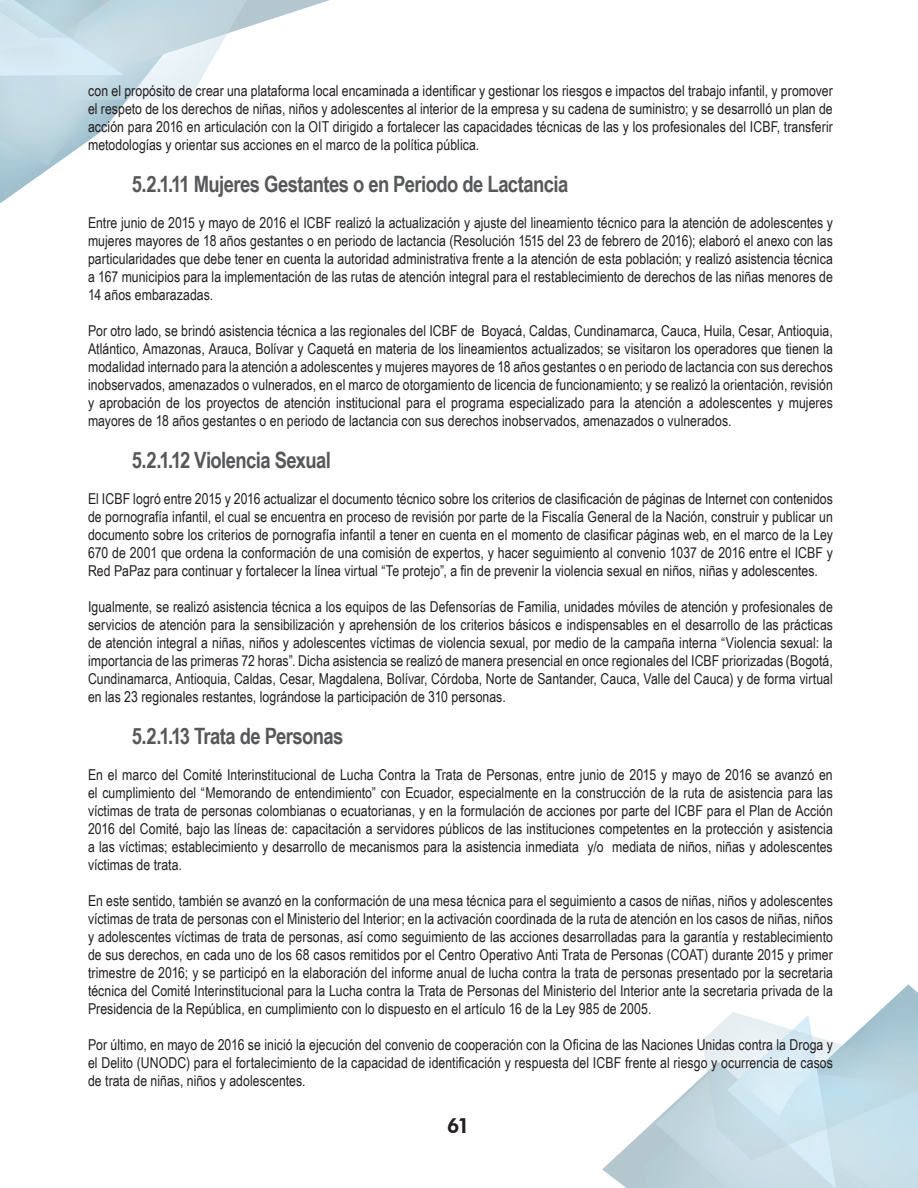
<style>
.page{position:relative;width:918px;height:1188px;background:#fff}
.page>*{position:absolute;margin:0;border:0;box-sizing:border-box;transform-origin:0 0}
.t1{font:700 22.5px "Arial Narrow";letter-spacing:-.025em;color:#57585a}
.t2{font:800 21px "Futura BT";color:#231f20}
.t3{font:15px/18px "Arial Narrow";color:#231f20;text-align:justify}
</style>
<div class="page">
<svg style="left:0;top:0;width:330px;height:203px"></svg>
<svg style="left:602px;top:984px;width:316px;height:204px"></svg>
<p class="t3" style="left:88px;top:81px;width:746px">con el propósito de crear una plataforma local encaminada a identificar y gestionar los riesgos e impactos del trabajo infantil, y promover el respeto de los derechos de niñas, niños y adolescentes al interior de la empresa y su cadena de suministro; y se desarrolló un plan de acción para 2016 en articulación con la OIT dirigido a fortalecer las capacidades técnicas de las y los profesionales del ICBF, transferir metodologías y orientar sus acciones en el marco de la política pública.</p>
<h1 class="t1" style="left:132px;top:167px;width:438px">5.2.1.11 Mujeres Gestantes o en Periodo de Lactancia</h1>
<p class="t3" style="left:88px;top:213px;width:747px">Entre junio de 2015 y mayo de 2016 el ICBF realizó la actualización y ajuste del lineamiento técnico para la atención de adolescentes y mujeres mayores de 18 años gestantes o en periodo de lactancia (Resolución 1515 del 23 de febrero de 2016); elaboró el anexo con las particularidades que debe tener en cuenta la autoridad administrativa frente a la atención de esta población; y realizó asistencia técnica a 167 municipios para la implementación de las rutas de atención integral para el restablecimiento de derechos de las niñas menores de 14 años embarazadas.</p>
<p class="t3" style="left:88px;top:321px;width:746px">Por otro lado, se brindó asistencia técnica a las regionales del ICBF de Boyacá, Caldas, Cundinamarca, Cauca, Huila, Cesar, Antioquia, Atlántico, Amazonas, Arauca, Bolívar y Caquetá en materia de los lineamientos actualizados; se visitaron los operadores que tienen la modalidad internado para la atención a adolescentes y mujeres mayores de 18 años gestantes o en periodo de lactancia con sus derechos inobservados, amenazados o vulnerados, en el marco de otorgamiento de licencia de funcionamiento; y se realizó la orientación, revisión y aprobación de los proyectos de atención institucional para el programa especializado para la atención a adolescentes y mujeres mayores de 18 años gestantes o en periodo de lactancia con sus derechos inobservados, amenazados o vulnerados.</p>
<h1 class="t1" style="left:132px;top:443px;width:201px">5.2.1.12 Violencia Sexual</h1>
<p class="t3" style="left:88px;top:489px;width:747px">El ICBF logró entre 2015 y 2016 actualizar el documento técnico sobre los criterios de clasificación de páginas de Internet con contenidos de pornografía infantil, el cual se encuentra en proceso de revisión por parte de la Fiscalía General de la Nación, construir y publicar un documento sobre los criterios de pornografía infantil a tener en cuenta en el momento de clasificar páginas web, en el marco de la Ley 670 de 2001 que ordena la conformación de una comisión de expertos, y hacer seguimiento al convenio 1037 de 2016 entre el ICBF y Red PaPaz para continuar y fortalecer la línea virtual “Te protejo”, a fin de prevenir la violencia sexual en niños, niñas y adolescentes.</p>
<p class="t3" style="left:88px;top:597px;width:747px">Igualmente, se realizó asistencia técnica a los equipos de las Defensorías de Familia, unidades móviles de atención y profesionales de servicios de atención para la sensibilización y aprehensión de los criterios básicos e indispensables en el desarrollo de las prácticas de atención integral a niñas, niños y adolescentes víctimas de violencia sexual, por medio de la campaña interna “Violencia sexual: la importancia de las primeras 72 horas”. Dicha asistencia se realizó de manera presencial en once regionales del ICBF priorizadas (Bogotá, Cundinamarca, Antioquia, Caldas, Cesar, Magdalena, Bolívar, Córdoba, Norte de Santander, Cauca, Valle del Cauca) y de forma virtual en las 23 regionales restantes, lográndose la participación de 310 personas.</p>
<h1 class="t1" style="left:132px;top:719px;width:213px">5.2.1.13 Trata de Personas</h1>
<p class="t3" style="left:88px;top:765px;width:747px">En el marco del Comité Interinstitucional de Lucha Contra la Trata de Personas, entre junio de 2015 y mayo de 2016 se avanzó en el cumplimiento del “Memorando de entendimiento” con Ecuador, especialmente en la construcción de la ruta de asistencia para las víctimas de trata de personas colombianas o ecuatorianas, y en la formulación de acciones por parte del ICBF para el Plan de Acción 2016 del Comité, bajo las líneas de: capacitación a servidores públicos de las instituciones competentes en la protección y asistencia a las víctimas; establecimiento y desarrollo de mecanismos para la asistencia inmediata y/o mediata de niños, niñas y adolescentes víctimas de trata.</p>
<p class="t3" style="left:88px;top:891px;width:746px">En este sentido, también se avanzó en la conformación de una mesa técnica para el seguimiento a casos de niñas, niños y adolescentes víctimas de trata de personas con el Ministerio del Interior; en la activación coordinada de la ruta de atención en los casos de niñas, niños y adolescentes víctimas de trata de personas, así como seguimiento de las acciones desarrolladas para la garantía y restablecimiento de sus derechos, en cada uno de los 68 casos remitidos por el Centro Operativo Anti Trata de Personas (COAT) durante 2015 y primer trimestre de 2016; y se participó en la elaboración del informe anual de lucha contra la trata de personas presentado por la secretaria técnica del Comité Interinstitucional para la Lucha contra la Trata de Personas del Ministerio del Interior ante la secretaria privada de la Presidencia de la República, en cumplimiento con lo dispuesto en el artículo 16 de la Ley 985 de 2005.</p>
<p class="t3" style="left:88px;top:1035px;width:746px">Por último, en mayo de 2016 se inició la ejecución del convenio de cooperación con la Oficina de las Naciones Unidas contra la Droga y el Delito (UNODC) para el fortalecimiento de la capacidad de identificación y respuesta del ICBF frente al riesgo y ocurrencia de casos de trata de niñas, niños y adolescentes.</p>
<h2 class="t2" style="left:447px;top:1113px;width:25px">61</h2>
</div>
